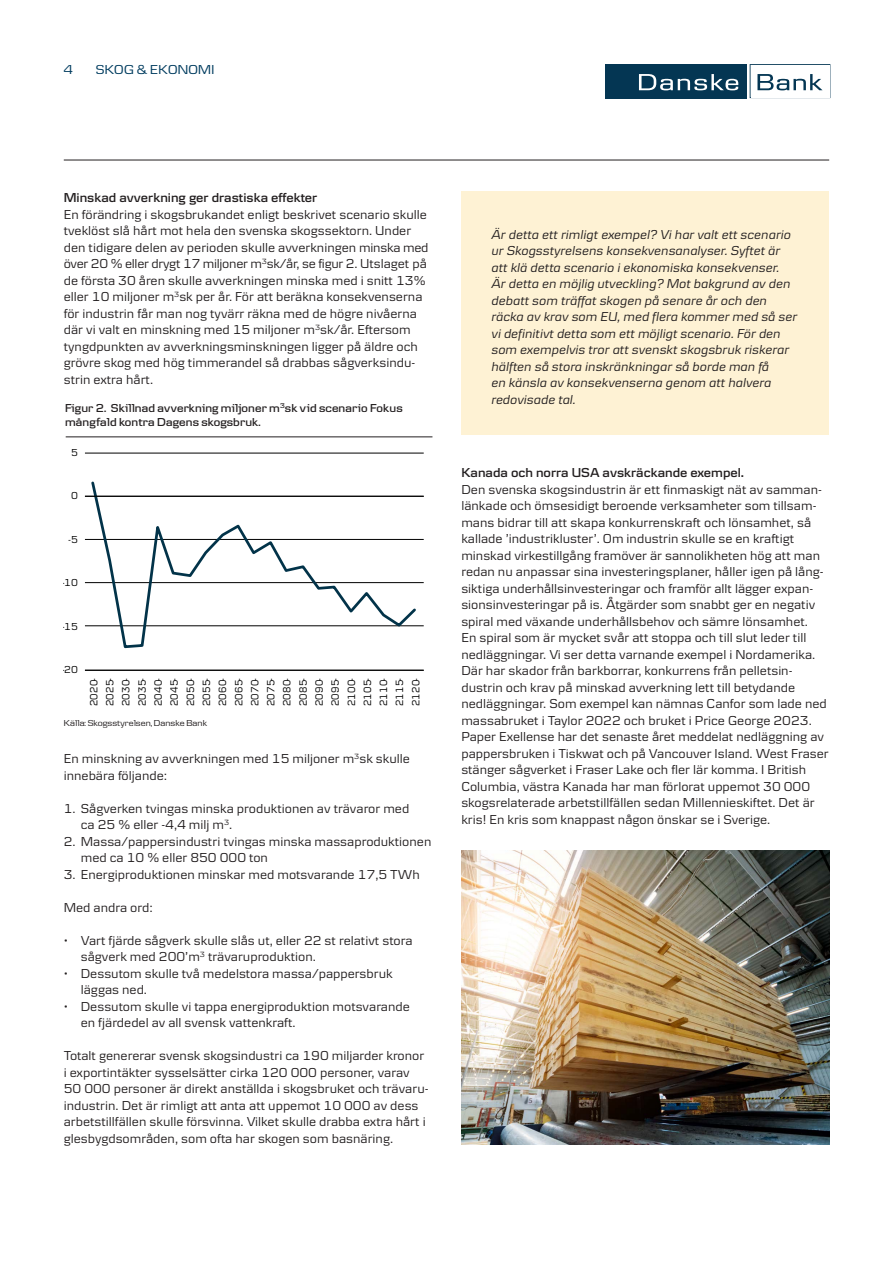
<style>
.page{position:relative;width:893px;height:1263px;background:#fff}
.page>*{position:absolute;margin:0;border:0;box-sizing:border-box;transform-origin:0 0}
.t1{font:13.5px/16.5px "Danske Textv 2";color:#231f20}
.t2{font:italic 13.5px/16.5px "Danske Textv 2";color:#231f20}
.t3{font:600 13.5px "Danske Textv 2";color:#231f20}
.Brödtext{font:13.5px "Danske Headline";letter-spacing:.02em;color:#003c5f}
.Brödtext-2{font:600 12px/13.5px "Danske Headline";letter-spacing:.01em;color:#231f20}
.t4{font:10.95px/16px "Danske Textv 2";letter-spacing:.015em;color:#000;text-align:justify;scale:.9 1}
.t5{font:10.5px "Danske Textv 2";color:#000}
.t6{font:9px "Danske Headline";letter-spacing:.005em;color:#231f20}
</style>
<div class="page">
<hr style="left:64px;top:160px;width:765px;height:1px;background:#231f20">
<div style="left:605px;top:64px;width:141px;height:34px;background:#043653"></div>
<svg style="left:639px;top:74px;width:99px;height:16px"></svg>
<svg style="left:750px;top:64px;width:80px;height:34px"></svg>
<hr style="left:85px;top:625px;width:339px;height:1px;background:#000">
<hr style="left:85px;top:582px;width:339px;height:1px;background:#000">
<hr style="left:85px;top:539px;width:339px;height:1px;background:#000">
<hr style="left:85px;top:453px;width:339px;height:1px;background:#000">
<hr style="left:85px;top:670px;width:339px;height:1px;background:#000">
<svg style="left:89px;top:481px;width:329px;height:168px"></svg>
<hr style="left:85px;top:496px;width:339px;height:1px;background:#000">
<hr style="left:66px;top:437px;width:366px;height:1px;background:#231f20">
<div style="left:461px;top:191px;width:368px;height:244px;background:#fef2d4"></div>
<img style="left:461px;top:850px;width:369px;height:295px">
<p class="Brödtext" style="left:64px;top:61px;width:11px">4</p>
<p class="Brödtext" style="left:96px;top:62px;width:120px">SKOG &amp; EKONOMI</p>
<p class="t3" style="left:64px;top:190px;width:255px">Minskad avverkning ger drastiska effekter</p>
<p class="t1" style="left:64px;top:206px;width:366px">En förändring i skogsbrukandet enligt beskrivet scenario skulle tveklöst slå hårt mot hela den svenska skogssektorn. Under den tidigare delen av perioden skulle avverkningen minska med över 20 % eller drygt 17 miljoner m<sup>3</sup>sk/år, se figur 2. Utslaget på de första 30 åren skulle avverkningen minska med i snitt 13% eller 10 miljoner m<sup>3</sup>sk per år. För att beräkna konsekvenserna för industrin får man nog tyvärr räkna med de högre nivåerna där vi valt en minskning med 15 miljoner m<sup>3</sup>sk/år. Eftersom tyngdpunkten av avverkningsminskningen ligger på äldre och grövre skog med hög timmerandel så drabbas sågverksindu&shy;strin extra hårt.</p>
<p class="Brödtext-2" style="left:65px;top:401px;width:339px">Figur 2. Skillnad avverkning miljoner m<sup>3</sup>sk vid scenario Fokus mångfald kontra Dagens skogsbruk.</p>
<p class="t5" style="left:71px;top:447px;width:8px">5</p>
<p class="t5" style="left:71px;top:490px;width:8px">0</p>
<p class="t5" style="left:68px;top:533px;width:11px">-5</p>
<p class="t5" style="left:61px;top:576px;width:18px">-10</p>
<p class="t5" style="left:61px;top:621px;width:18px">-15</p>
<p class="t5" style="left:61px;top:664px;width:18px">-20</p>
<p class="t4" style="left:86px;top:706px;width:33px;rotate:-90deg">2020- 2025- 2030- 2035- 2040- 2045- 2050- 2055- 2060- 2065- 2070- 2075- 2080- 2085- 2090- 2095- 2100- 2105- 2110- 2115- 2120-</p>
<p class="t6" style="left:64px;top:718px;width:145px">Källa: Skogsstyrelsen, Danske Bank</p>
<p class="t1" style="left:64px;top:750px;width:348px">En minskning av avverkningen med 15 miljoner m<sup>3</sup>sk skulle innebära följande:</p>
<p class="t1" style="left:81px;top:800px;width:330px;text-indent:-17px">1. Sågverken tvingas minska produktionen av trävaror med ca 25 % eller -4,4 milj m<sup>3</sup>.</p>
<p class="t1" style="left:81px;top:833px;width:352px;text-indent:-17px">2. Massa/pappersindustri tvingas minska massaproduktionen med ca 10 % eller 850 000 ton</p>
<p class="t1" style="left:64px;top:866px;width:358px">3. Energiproduktionen minskar med motsvarande 17,5 TWh</p>
<p class="t1" style="left:64px;top:899px;width:91px">Med andra ord:</p>
<p class="t1" style="left:81px;top:932px;width:333px;text-indent:-17px">• Vart fjärde sågverk skulle slås ut, eller 22 st relativt stora sågverk med 200’m<sup>3</sup> trävaruproduktion.</p>
<p class="t1" style="left:81px;top:965px;width:313px;text-indent:-17px">• Dessutom skulle två medelstora massa/pappersbruk läggas ned.</p>
<p class="t1" style="left:81px;top:998px;width:331px;text-indent:-17px">• Dessutom skulle vi tappa energiproduktion motsvarande en fjärdedel av all svensk vattenkraft.</p>
<p class="t1" style="left:64px;top:1047px;width:366px">Totalt genererar svensk skogsindustri ca 190 miljarder kronor i exportintäkter sysselsätter cirka 120 000 personer, varav 50 000 personer är direkt anställda i skogsbruket och trävaru&shy;industrin. Det är rimligt att anta att uppemot 10 000 av dess arbetstillfällen skulle försvinna. Vilket skulle drabba extra hårt i glesbygdsområden, som ofta har skogen som basnäring.</p>
<p class="t2" style="left:491px;top:226px;width:307px">Är detta ett rimligt exempel? Vi har valt ett scenario ur Skogsstyrelsens konsekvensanalyser. Syftet är att klä detta scenario i ekonomiska konsekvenser.<br>Är detta en möjlig utveckling? Mot bakgrund av den debatt som träffat skogen på senare år och den räcka av krav som EU, med flera kommer med så ser vi definitivt detta som ett möjligt scenario. För den som exempelvis tror att svenskt skogsbruk riskerar hälften så stora inskränkningar så borde man få<br>en känsla av konsekvenserna genom att halvera redovisade tal.</p>
<p class="t3" style="left:461px;top:465px;width:284px">Kanada och norra USA avskräckande exempel.</p>
<p class="t1" style="left:461px;top:481px;width:369px">Den svenska skogsindustrin är ett finmaskigt nät av samman&shy;länkade och ömsesidigt beroende verksamheter som tillsam&shy;mans bidrar till att skapa konkurrenskraft och lönsamhet, så kallade ’industrikluster’. Om industrin skulle se en kraftigt minskad virkestillgång framöver är sannolikheten hög att man redan nu anpassar sina investeringsplaner, håller igen på lång&shy;siktiga underhållsinvesteringar och framför allt lägger expan&shy;sionsinvesteringar på is. Åtgärder som snabbt ger en negativ spiral med växande underhållsbehov och sämre lönsamhet.<br>En spiral som är mycket svår att stoppa och till slut leder till nedläggningar. Vi ser detta varnande exempel i Nordamerika.<br>Där har skador från barkborrar, konkurrens från pelletsin&shy;dustrin och krav på minskad avverkning lett till betydande nedläggningar. Som exempel kan nämnas Canfor som lade ned massabruket i Taylor 2022 och bruket i Price George 2023.<br>Paper Exellense har det senaste året meddelat nedläggning av pappersbruken i Tiskwat och på Vancouver Island. West Fraser stänger sågverket i Fraser Lake och fler lär komma. I British Columbia, västra Kanada har man förlorat uppemot 30 000 skogsrelaterade arbetstillfällen sedan Millennieskiftet. Det är kris! En kris som knappast någon önskar se i Sverige.</p>
</div>
